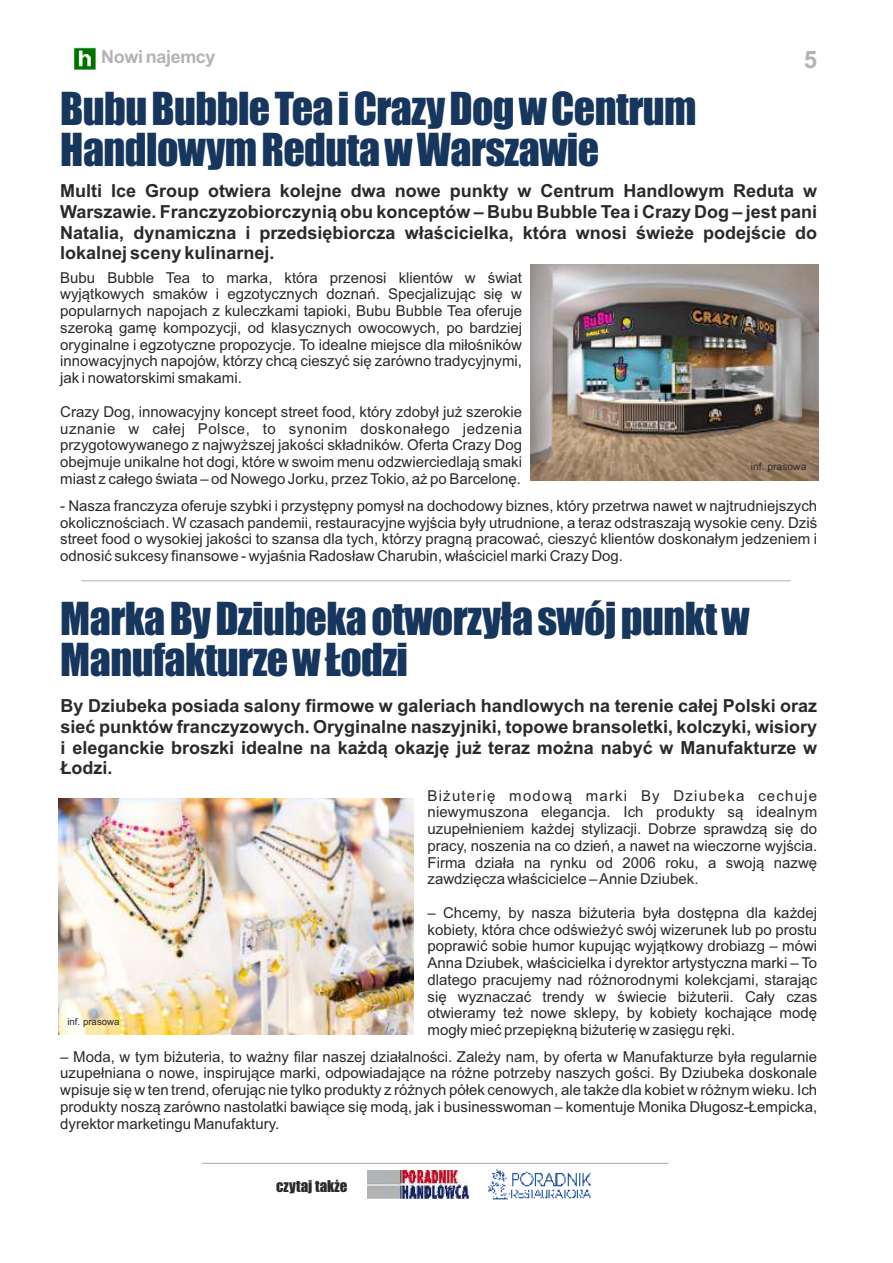
<style>
.page{position:relative;width:893px;height:1263px;background:#fff}
.page>*{position:absolute;margin:0;border:0;box-sizing:border-box;transform-origin:0 0}
.t1{font:42px/41px "Impact";letter-spacing:-.015em;color:#17365d}
.t2{font:700 24px "Arial";color:#b2b3b3}
.t3{font:700 18px/20.7px "Arial";color:#2b2a29;text-align:justify}
.t4{font:700 18px "Arial";letter-spacing:-.02em;color:#b2b3b3}
.t5{font:15px/16.8px "Arial";color:#2b2a29;text-align:justify}
.t6{font:15px "Impact";color:#2b2a29}
.t7{font:10.35px "Arial";color:#2b2a29}
.t8{font:9.6px "Arial";color:#2b2a29}
</style>
<div class="page">
<img style="left:73px;top:47px;width:23px;height:23px">
<img style="left:368px;top:1170px;width:101px;height:29px">
<img style="left:488px;top:1169px;width:103px;height:31px">
<hr style="left:202px;top:1163px;width:466px;height:1px;background:#b2b3b3">
<hr style="left:82px;top:580px;width:708px;height:1px;background:#b2b3b3">
<img style="left:59px;top:798px;width:354px;height:237px">
<img style="left:530px;top:264px;width:288px;height:216px">
<p class="t4" style="left:101px;top:50px;width:116px">Nowi najemcy</p>
<h2 class="t2" style="left:804px;top:51px;width:15px">5</h2>
<h1 class="t1" style="left:60px;top:90px;width:638px">Bubu Bubble Tea i Crazy Dog w Centrum<br>Handlowym Reduta w Warszawie</h1>
<p class="t3" style="left:60px;top:182px;width:758px">Multi Ice Group otwiera kolejne dwa nowe punkty w Centrum Handlowym Reduta w Warszawie. Franczyzobiorczynią obu konceptów – Bubu Bubble Tea i Crazy Dog – jest pani Natalia, dynamiczna i przedsiębiorcza właścicielka, która wnosi świeże podejście do lokalnej sceny kulinarnej.</p>
<p class="t5" style="left:60px;top:270px;width:463px">Bubu Bubble Tea to marka, która przenosi klientów w świat wyjątkowych smaków i egzotycznych doznań. Specjalizując się w popularnych napojach z kuleczkami tapioki, Bubu Bubble Tea oferuje szeroką gamę kompozycji, od klasycznych owocowych, po bardziej oryginalne i egzotyczne propozycje. To idealne miejsce dla miłośników innowacyjnych napojów, którzy chcą cieszyć się zarówno tradycyjnymi, jak i nowatorskimi smakami.</p>
<p class="t5" style="left:60px;top:404px;width:463px">Crazy Dog, innowacyjny koncept street food, który zdobył już szerokie uznanie w całej Polsce, to synonim doskonałego jedzenia przygotowywanego z najwyższej jakości składników. Oferta Crazy Dog obejmuje unikalne hot dogi, które w swoim menu odzwierciedlają smaki miast z całego świata – od Nowego Jorku, przez Tokio, aż po Barcelonę.</p>
<p class="t7" style="left:751px;top:462px;width:57px">inf. prasowa</p>
<p class="t5" style="left:60px;top:498px;width:758px">- Nasza franczyza oferuje szybki i przystępny pomysł na dochodowy biznes, który przetrwa nawet w najtrudniejszych okolicznościach. W czasach pandemii, restauracyjne wyjścia były utrudnione, a teraz odstraszają wysokie ceny. Dziś street food o wysokiej jakości to szansa dla tych, którzy pragną pracować, cieszyć klientów doskonałym jedzeniem i odnosić sukcesy finansowe - wyjaśnia Radosław Charubin, właściciel marki Crazy Dog.</p>
<h1 class="t1" style="left:60px;top:600px;width:691px">Marka By Dziubeka otworzyła swój punkt w<br>Manufakturze w Łodzi</h1>
<p class="t3" style="left:61px;top:697px;width:758px">By Dziubeka posiada salony firmowe w galeriach handlowych na terenie całej Polski oraz sieć punktów franczyzowych. Oryginalne naszyjniki, topowe bransoletki, kolczyki, wisiory i eleganckie broszki idealne na każdą okazję już teraz można nabyć w Manufakturze w Łodzi.</p>
<p class="t5" style="left:427px;top:788px;width:391px">Biżuterię modową marki By Dziubeka cechuje niewymuszona elegancja. Ich produkty są idealnym uzupełnieniem każdej stylizacji. Dobrze sprawdzą się do pracy, noszenia na co dzień, a nawet na wieczorne wyjścia.<br>Firma działa na rynku od 2006 roku, a swoją nazwę zawdzięcza właścicielce – Annie Dziubek.</p>
<p class="t5" style="left:427px;top:906px;width:391px">– Chcemy, by nasza biżuteria była dostępna dla każdej kobiety, która chce odświeżyć swój wizerunek lub po prostu poprawić sobie humor kupując wyjątkowy drobiazg – mówi Anna Dziubek, właścicielka i dyrektor artystyczna marki – To dlatego pracujemy nad różnorodnymi kolekcjami, starając się wyznaczać trendy w świecie biżuterii. Cały czas otwieramy też nowe sklepy, by kobiety kochające modę mogły mieć przepiękną biżuterię w zasięgu ręki.</p>
<p class="t5" style="left:60px;top:1049px;width:758px">– Moda, w tym biżuteria, to ważny filar naszej działalności. Zależy nam, by oferta w Manufakturze była regularnie uzupełniana o nowe, inspirujące marki, odpowiadające na różne potrzeby naszych gości. By Dziubeka doskonale wpisuje się w ten trend, oferując nie tylko produkty z różnych półek cenowych, ale także dla kobiet w różnym wieku. Ich produkty noszą zarówno nastolatki bawiące się modą, jak i businesswoman – komentuje Monika Długosz-Łempicka, dyrektor marketingu Manufaktury.</p>
<p class="t8" style="left:67px;top:1018px;width:54px">inf. prasowa</p>
<p class="t6" style="left:276px;top:1180px;width:73px">czytaj także</p>
</div>
